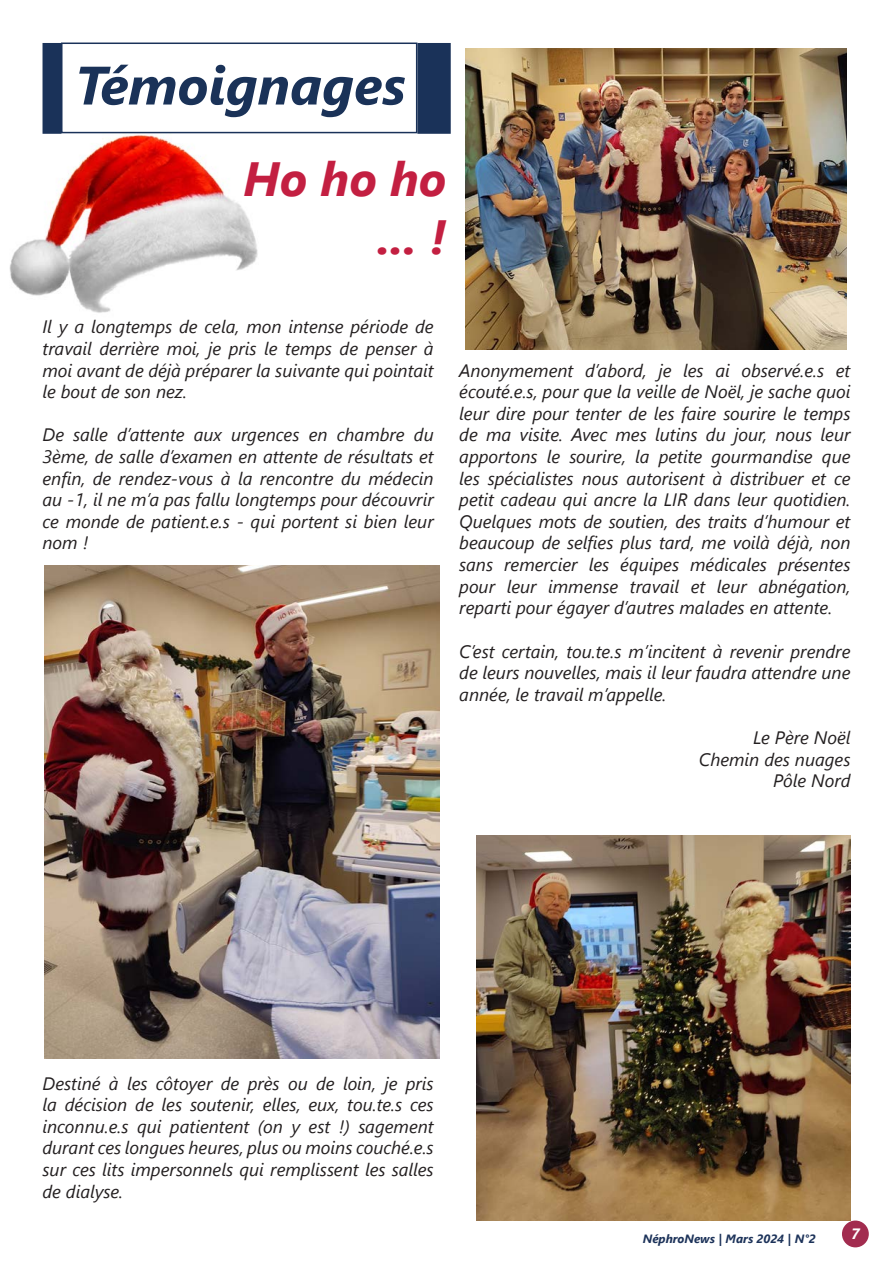
<style>
.page{position:relative;width:893px;height:1263px;background:#fff}
.page>*{position:absolute;margin:0;border:0;box-sizing:border-box;transform-origin:0 0}
.t1{font:italic 700 54px "Segoe UI";color:#1a3258}
.t2{font:italic 700 48px "Segoe UI";color:#c31f41}
.t3{font:italic 18px/21.6px "Segoe UI";color:#231f20;text-align:justify}
.t4{font:italic 700 15px "Segoe UI";color:#fff}
.t5{font:italic 700 12px "Segoe UI";color:#1d335a}
</style>
<div class="page">
<img style="left:9px;top:121px;width:262px;height:192px">
<img style="left:44px;top:566px;width:395px;height:492px">
<img style="left:476px;top:836px;width:374px;height:384px">
<img style="left:466px;top:48px;width:381px;height:302px">
<div style="left:842px;top:1220px;width:27px;height:27px;background:#a22c4f;border-radius:50%"></div>
<div style="left:61px;top:43px;width:356px;height:90px;background:#fff;border:2px solid #1a3259"></div>
<div style="left:43px;top:43px;width:18px;height:91px;background:#1a3259"></div>
<div style="left:417px;top:43px;width:34px;height:91px;background:#1a3259;border:2px solid #1a3259"></div>
<p class="t1" style="left:75px;top:34px;width:332px">Témoignages</p>
<p class="t2" style="left:243px;top:134px;width:205px">Ho ho ho</p>
<p class="t2" style="left:378px;top:191px;width:70px">... !</p>
<p class="t3" style="left:43px;top:313px;width:393px">Il y a longtemps de cela, mon intense période de travail derrière moi, je pris le temps de penser à moi avant de déjà préparer la suivante qui pointait le bout de son nez.</p>
<p class="t3" style="left:43px;top:421px;width:393px">De salle d’attente aux urgences en chambre du 3ème, de salle d’examen en attente de résultats et enfin, de rendez-vous à la rencontre du médecin au -1, il ne m’a pas fallu longtemps pour découvrir ce monde de patient.e.s - qui portent si bien leur nom !</p>
<p class="t3" style="left:459px;top:357px;width:393px">Anonymement d’abord, je les ai observé.e.s et écouté.e.s, pour que la veille de Noël, je sache quoi leur dire pour tenter de les faire sourire le temps de ma visite. Avec mes lutins du jour, nous leur apportons le sourire, la petite gourmandise que les spécialistes nous autorisent à distribuer et ce petit cadeau qui ancre la LIR dans leur quotidien.<br>Quelques mots de soutien, des traits d’humour et beaucoup de selfies plus tard, me voilà déjà, non sans remercier les équipes médicales présentes pour leur immense travail et leur abnégation, reparti pour égayer d’autres malades en attente.</p>
<p class="t3" style="left:459px;top:637px;width:393px">C’est certain, tou.te.s m’incitent à revenir prendre de leurs nouvelles, mais il leur faudra attendre une année, le travail m’appelle.</p>
<p class="t3" style="left:753px;top:724px;width:99px">Le Père Noël</p>
<p class="t3" style="left:699px;top:745px;width:153px">Chemin des nuages</p>
<p class="t3" style="left:773px;top:767px;width:79px">Pôle Nord</p>
<p class="t3" style="left:43px;top:1069px;width:393px">Destiné à les côtoyer de près ou de loin, je pris la décision de les soutenir, elles, eux, tou.te.s ces inconnu.e.s qui patientent (on y est !) sagement durant ces longues heures, plus ou moins couché.e.s sur ces lits impersonnels qui remplissent les salles de dialyse.</p>
<p class="t5" style="left:643px;top:1227px;width:174px">NéphroNews | Mars 2024 | N°2</p>
<p class="t4" style="left:851px;top:1219px;width:10px">7</p>
</div>
